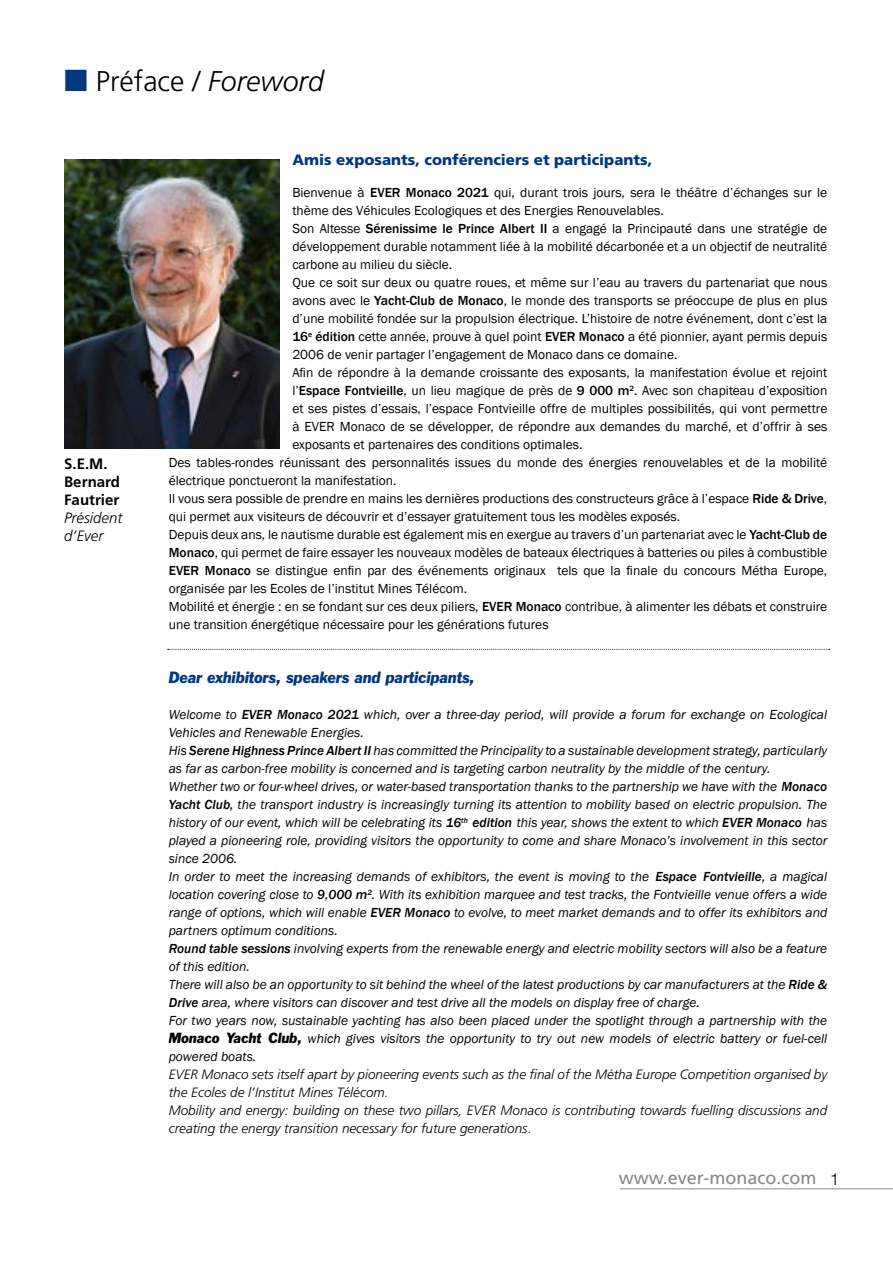
<style>
.page{position:relative;width:893px;height:1263px;background:#fff}
.page>*{position:absolute;margin:0;border:0;box-sizing:border-box;transform-origin:0 0}
.t1{font:300 28.5px "Frutiger";color:#000}
.t2{font:18px "Frutiger";color:#87888a}
.t3{font:900 15px "Frutiger";color:#003882}
.t4{font:italic 15px "Franklin Gothic BT";color:#003882}
.t5{font:700 15px/18px "Frutiger";color:#000}
.t6{font:italic 300 15px/18px "Frutiger";color:#000}
.t7{font:13.5px "Franklin Gothic";color:#000}
.t8{font:italic 13.5px/18px "Franklin Gothic";color:#000}
.t9{font:italic 300 13.5px/18px "Frutiger";color:#000}
.s1{font-style:italic}
.s2{font-weight:500}
.s3{font-family:"Franklin Gothic BT"}
.s4{font-style:normal}
.s5{font-family:"Helvetica Neue";font-weight:300;font-size:16.5px;color:#000}
</style>
<div class="page">
<hr style="left:620px;top:1188px;width:273px;height:1px;background:#87888a">
<img style="left:64px;top:160px;width:216px;height:289px">
<svg style="left:168px;top:649px;width:662px;height:1px"></svg>
<h1 class="t1" style="left:96px;top:65px;width:229px">Préface / <span class="s1">Foreword</span></h1>
<p class="t5" style="left:64px;top:455px;width:57px">S.E.M.<br>Bernard<br>Fautrier</p>
<p class="t6" style="left:64px;top:509px;width:60px">Président d’Ever</p>
<p class="t3" style="left:292px;top:150px;width:361px">Amis exposants, conférenciers et participants,</p>
<p class="t7" style="left:292px;top:184px;width:536px">Bienvenue à <span class="s2">EVER Monaco 2021</span> qui, durant trois jours, sera le théâtre d’échanges sur le</p>
<p class="t7" style="left:292px;top:202px;width:373px">thème des Véhicules Ecologiques et des Energies Renouvelables.</p>
<p class="t7" style="left:292px;top:220px;width:536px">Son Altesse <span class="s2">Sérenissime le Prince Albert II</span> a engagé la Principauté dans une stratégie de</p>
<p class="t7" style="left:292px;top:238px;width:536px">développement durable notamment liée à la mobilité décarbonée et a un objectif de neutralité</p>
<p class="t7" style="left:292px;top:256px;width:161px">carbone au milieu du siècle.</p>
<p class="t7" style="left:292px;top:274px;width:536px">Que ce soit sur deux ou quatre roues, et même sur l’eau au travers du partenariat que nous</p>
<p class="t7" style="left:292px;top:292px;width:536px">avons avec le <span class="s2">Yacht-Club de Monaco</span>, le monde des transports se préoccupe de plus en plus</p>
<p class="t7" style="left:292px;top:310px;width:536px">d’une mobilité fondée sur la propulsion électrique. L’histoire de notre événement, dont c’est la</p>
<p class="t7" style="left:292px;top:328px;width:536px"><span class="s2">16</span><sup>e</sup> <span class="s2">édition</span> cette année, prouve à quel point <span class="s2">EVER Monaco</span> a été pionnier, ayant permis depuis</p>
<p class="t7" style="left:292px;top:346px;width:387px">2006 de venir partager l’engagement de Monaco dans ce domaine.</p>
<p class="t7" style="left:292px;top:364px;width:536px">Afin de répondre à la demande croissante des exposants, la manifestation évolue et rejoint</p>
<p class="t7" style="left:292px;top:382px;width:536px">l’<span class="s2">Espace Fontvieille</span>, un lieu magique de près de <span class="s2">9 000 m</span><sup>2</sup>. Avec son chapiteau d’exposition</p>
<p class="t7" style="left:292px;top:400px;width:536px">et ses pistes d’essais, l’espace Fontvieille offre de multiples possibilités, qui vont permettre</p>
<p class="t7" style="left:292px;top:418px;width:536px">à EVER Monaco de se développer, de répondre aux demandes du marché, et d’offrir à ses</p>
<p class="t7" style="left:292px;top:436px;width:292px">exposants et partenaires des conditions optimales.</p>
<p class="t7" style="left:169px;top:454px;width:660px">Des tables-rondes réunissant des personnalités issues du monde des énergies renouvelables et de la mobilité</p>
<p class="t7" style="left:169px;top:472px;width:229px">électrique ponctueront la manifestation.</p>
<p class="t7" style="left:169px;top:490px;width:660px">Il vous sera possible de prendre en mains les dernières productions des constructeurs grâce à l’espace <span class="s2">Ride &amp; Drive</span>,</p>
<p class="t7" style="left:169px;top:508px;width:513px">qui permet aux visiteurs de découvrir et d’essayer gratuitement tous les modèles exposés.</p>
<p class="t7" style="left:169px;top:526px;width:660px">Depuis deux ans, le nautisme durable est également mis en exergue au travers d’un partenariat avec le <span class="s2">Yacht-Club de</span></p>
<p class="t7" style="left:169px;top:544px;width:660px"><span class="s2">Monaco</span>, qui permet de faire essayer les nouveaux modèles de bateaux électriques à batteries ou piles à combustible</p>
<p class="t7" style="left:169px;top:562px;width:660px"><span class="s2">EVER Monaco</span> se distingue enfin par des événements originaux tels que la finale du concours Métha Europe,</p>
<p class="t7" style="left:169px;top:580px;width:300px">organisée par les Ecoles de l’institut Mines Télécom.</p>
<p class="t7" style="left:169px;top:598px;width:660px">Mobilité et énergie : en se fondant sur ces deux piliers, <span class="s2">EVER Monaco</span> contribue, à alimenter les débats et construire</p>
<p class="t7" style="left:169px;top:616px;width:381px">une transition énergétique nécessaire pour les générations futures</p>
<p class="t4" style="left:169px;top:669px;width:308px">Dear exhibitors, speakers and participants,</p>
<p class="t8" style="left:169px;top:706px;width:660px">Welcome to <span class="s2">EVER Monaco 2021</span> which, over a three-day period, will provide a forum for exchange on Ecological Vehicles and Renewable Energies.<br>His <span class="s2">Serene Highness Prince Albert II</span> has committed the Principality to a sustainable development strategy, particularly as far as carbon-free mobility is concerned and is targeting carbon neutrality by the middle of the century.<br>Whether two or four-wheel drives, or water-based transportation thanks to the partnership we have with the <span class="s2">Monaco Yacht Club,</span> the transport industry is increasingly turning its attention to mobility based on electric propulsion. The history of our event, which will be celebrating its <span class="s2">16</span><sup>th</sup> <span class="s2">edition</span> this year, shows the extent to which <span class="s2">EVER Monaco</span> has played a pioneering role, providing visitors the opportunity to come and share Monaco’s involvement in this sector since 2006.<br>In order to meet the increasing demands of exhibitors, the event is moving to the <span class="s2">Espace Fontvieille</span>, a magical location covering close to <span class="s2">9,000 m</span><sup>2</sup>. With its exhibition marquee and test tracks, the Fontvieille venue offers a wide range of options, which will enable <span class="s2">EVER Monaco</span> to evolve, to meet market demands and to offer its exhibitors and partners optimum conditions.<br><span class="s2">Round table sessions</span> involving experts from the renewable energy and electric mobility sectors will also be a feature of this edition.<br>There will also be an opportunity to sit behind the wheel of the latest productions by car manufacturers at the <span class="s2">Ride &amp; Drive</span> area, where visitors can discover and test drive all the models on display free of charge.<br>For two years now, sustainable yachting has also been placed under the spotlight through a partnership with the <span class="s3">Monaco Yacht Club,</span> which gives visitors the opportunity to try out new models of electric battery or fuel-cell powered boats.</p>
<p class="t9" style="left:169px;top:1065px;width:660px">EVER Monaco sets itself apart by pioneering events such as the final of the Métha Europe Competition organised by the Ecoles de l’Institut Mines Télécom.<br>Mobility and energy: building on these two pillars, EVER Monaco is contributing towards fuelling discussions and creating the energy transition necessary for future generations<span class="s4">.</span></p>
<h2 class="t2" style="left:619px;top:1167px;width:222px">www.ever-monaco.com <span class="s5">1</span></h2>
</div>
